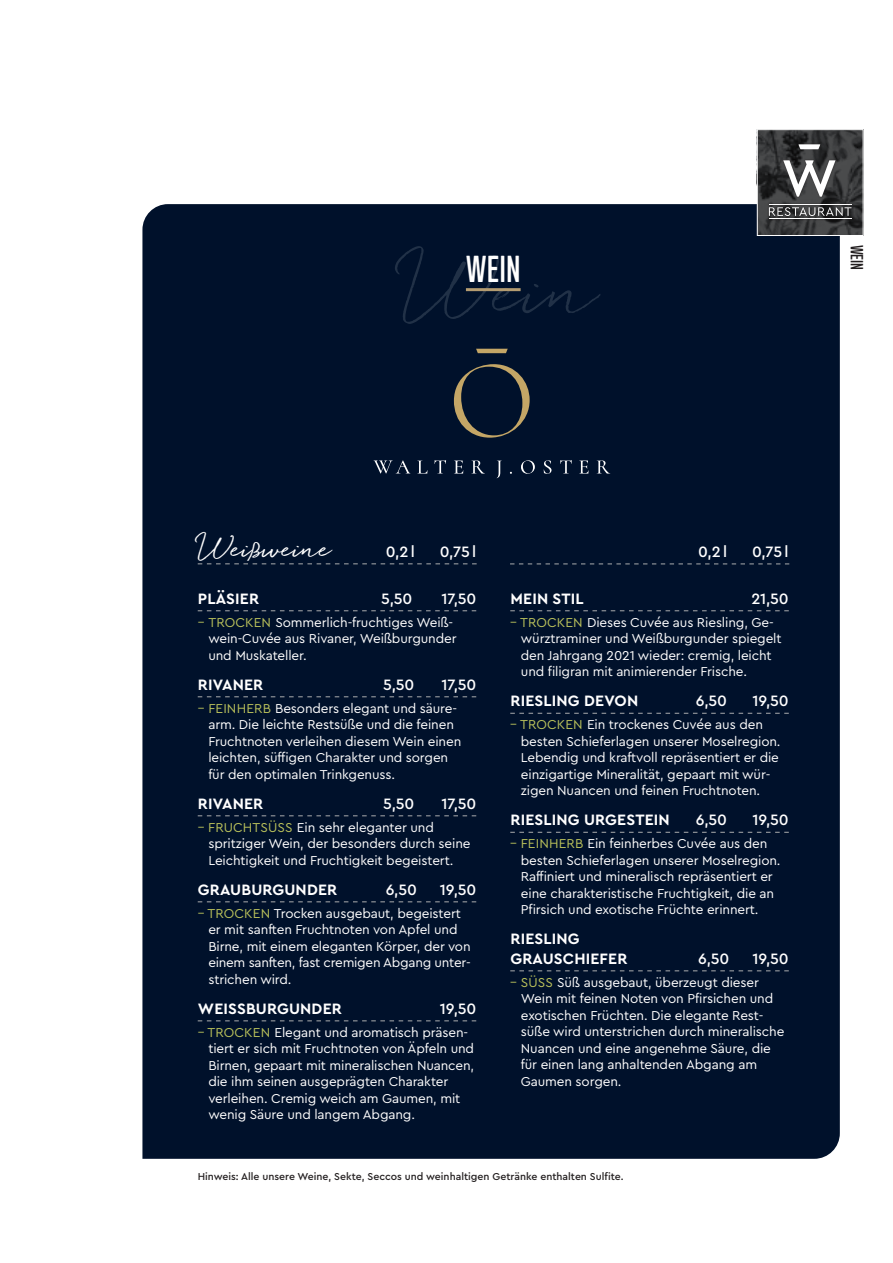
<style>
.page{position:relative;width:893px;height:1263px;background:#fff}
.page>*{position:absolute;margin:0;border:0;box-sizing:border-box;transform-origin:0 0}
.t1{font:69px "Quickpen";color:#213147}
.t2{font:37.5px "Union";color:#fff}
.t3{font:700 25.5px "Quickpen";letter-spacing:-.01em;color:#fff}
.t4{font:17.7px "Union";color:#231f20}
.t5{font:700 15.75px/19.5px "Cera PRO";letter-spacing:.01em;color:#fff}
.t6{font:500 15.75px "Cera PRO";letter-spacing:-.01em;color:#fff}
.t7{font:13.5px/16.5px "Cera PRO";letter-spacing:-.01em;color:#fff}
.t8{font:500 10.5px "Cera PRO";color:#231f20}
.s1{color:#bbc25b}
</style>
<div class="page">
<div style="left:142px;top:204px;width:698px;height:955px;background:#00112b"></div>
<img style="left:829px;top:174px;width:32px;height:60px">
<img style="left:759px;top:131px;width:51px;height:69px">
<img style="left:810px;top:131px;width:51px;height:43px">
<img style="left:759px;top:200px;width:70px;height:34px">
<div style="left:767px;top:142px;width:86px;height:79px;background:#231f20;opacity:.4"></div>
<svg style="left:783px;top:160px;width:52px;height:37px"></svg>
<svg style="left:798px;top:144px;width:22px;height:5px"></svg>
<svg style="left:769px;top:207px;width:82px;height:9px"></svg>
<hr style="left:769px;top:204px;width:82px;height:1px;background:#fff">
<hr style="left:769px;top:218px;width:82px;height:1px;background:#fff">
<div style="left:757px;top:129px;width:106px;height:107px;border:1px solid #fff"></div>
<svg style="left:454px;top:364px;width:76px;height:74px;background:#232c35"></svg>
<svg style="left:476px;top:349px;width:32px;height:4px"></svg>
<svg style="left:373px;top:460px;width:37px;height:14px"></svg>
<svg style="left:417px;top:461px;width:10px;height:13px"></svg>
<svg style="left:434px;top:460px;width:12px;height:14px"></svg>
<svg style="left:454px;top:461px;width:9px;height:13px"></svg>
<svg style="left:471px;top:460px;width:14px;height:14px"></svg>
<svg style="left:497px;top:461px;width:5px;height:17px"></svg>
<svg style="left:521px;top:460px;width:14px;height:14px"></svg>
<svg style="left:544px;top:460px;width:7px;height:14px"></svg>
<svg style="left:560px;top:460px;width:12px;height:14px"></svg>
<svg style="left:579px;top:461px;width:10px;height:13px"></svg>
<svg style="left:597px;top:460px;width:13px;height:14px"></svg>
<svg style="left:198px;top:610px;width:278px;height:1px"></svg>
<svg style="left:198px;top:696px;width:278px;height:1px"></svg>
<svg style="left:198px;top:815px;width:278px;height:1px"></svg>
<svg style="left:198px;top:901px;width:278px;height:1px"></svg>
<svg style="left:198px;top:1020px;width:278px;height:1px"></svg>
<svg style="left:198px;top:563px;width:279px;height:1px"></svg>
<svg style="left:510px;top:563px;width:279px;height:1px"></svg>
<svg style="left:510px;top:610px;width:279px;height:1px"></svg>
<svg style="left:510px;top:713px;width:279px;height:1px"></svg>
<svg style="left:510px;top:832px;width:279px;height:1px"></svg>
<svg style="left:510px;top:970px;width:279px;height:1px"></svg>
<hr style="left:466px;top:288px;width:55px;height:3px;background:#b49c71">
<h1 class="t1" style="left:402px;top:250px;width:199px">Wein</h1>
<h3 class="t4" style="left:866px;top:244px;width:27px;rotate:90deg">WEIN</h3>
<h2 class="t2" style="left:466px;top:251px;width:56px">WEIN</h2>
<h3 class="t3" style="left:198px;top:533px;width:136px">Weißweine</h3>
<p class="t6" style="left:386px;top:541px;width:30px">0,2 l</p>
<p class="t6" style="left:440px;top:541px;width:38px">0,75 l</p>
<p class="t6" style="left:698px;top:541px;width:30px">0,2 l</p>
<p class="t6" style="left:752px;top:541px;width:38px">0,75 l</p>
<p class="t5" style="left:510px;top:588px;width:75px">MEIN STIL</p>
<p class="t6" style="left:751px;top:588px;width:39px">21,50</p>
<p class="t7" style="left:521px;top:613px;width:262px;text-indent:-11px"><span class="s1">– TROCKEN</span> Dieses Cuvée aus Riesling, Ge&shy;würztraminer und Weißburgunder spiegelt den Jahrgang 2021 wieder: cremig, leicht und filigran mit animierender Frische.</p>
<p class="t5" style="left:510px;top:691px;width:129px">RIESLING DEVON</p>
<p class="t6" style="left:696px;top:691px;width:33px">6,50</p>
<p class="t6" style="left:752px;top:691px;width:38px">19,50</p>
<p class="t7" style="left:521px;top:716px;width:261px;text-indent:-11px"><span class="s1">– TROCKEN</span> Ein trockenes Cuvée aus den besten Schieferlagen unserer Moselregion.<br>Lebendig und kraftvoll repräsentiert er die einzigartige Mineralität, gepaart mit wür&shy;zigen Nuancen und feinen Fruchtnoten.</p>
<p class="t5" style="left:510px;top:810px;width:161px">RIESLING URGESTEIN</p>
<p class="t6" style="left:696px;top:810px;width:33px">6,50</p>
<p class="t6" style="left:752px;top:810px;width:38px">19,50</p>
<p class="t7" style="left:521px;top:835px;width:261px;text-indent:-11px"><span class="s1">– FEINHERB</span> Ein feinherbes Cuvée aus den besten Schieferlagen unserer Moselregion.<br>Raffiniert und mineralisch repräsentiert er eine charakteristische Fruchtigkeit, die an Pfirsich und exotische Früchte erinnert.</p>
<p class="t5" style="left:510px;top:929px;width:118px">RIESLING<br>GRAUSCHIEFER</p>
<p class="t5" style="left:198px;top:588px;width:63px">PLÄSIER</p>
<p class="t6" style="left:381px;top:588px;width:33px">5,50</p>
<p class="t6" style="left:441px;top:588px;width:36px">17,50</p>
<p class="t7" style="left:208px;top:613px;width:250px;text-indent:-11px"><span class="s1">– TROCKEN</span> Sommerlich-fruchtiges Weiß&shy;wein-Cuvée aus Rivaner, Weißburgunder und Muskateller.</p>
<p class="t5" style="left:198px;top:674px;width:67px">RIVANER</p>
<p class="t6" style="left:383px;top:674px;width:33px">5,50</p>
<p class="t6" style="left:441px;top:674px;width:36px">17,50</p>
<p class="t7" style="left:208px;top:699px;width:255px;text-indent:-11px"><span class="s1">– FEINHERB</span> Besonders elegant und säure&shy;arm. Die leichte Restsüße und die feinen Fruchtnoten verleihen diesem Wein einen leichten, süffigen Charakter und sorgen für den optimalen Trinkgenuss.</p>
<p class="t5" style="left:198px;top:793px;width:67px">RIVANER</p>
<p class="t6" style="left:383px;top:793px;width:33px">5,50</p>
<p class="t6" style="left:441px;top:793px;width:36px">17,50</p>
<p class="t7" style="left:208px;top:818px;width:264px;text-indent:-11px"><span class="s1">– FRUCHTSÜSS</span> Ein sehr eleganter und spritziger Wein, der besonders durch seine<br>Leichtigkeit und Fruchtigkeit begeistert.</p>
<p class="t5" style="left:198px;top:879px;width:141px">GRAUBURGUNDER</p>
<p class="t6" style="left:386px;top:879px;width:33px">6,50</p>
<p class="t6" style="left:440px;top:879px;width:38px">19,50</p>
<p class="t7" style="left:208px;top:904px;width:264px;text-indent:-11px"><span class="s1">– TROCKEN</span> Trocken ausgebaut, begeistert er mit sanften Fruchtnoten von Apfel und Birne, mit einem eleganten Körper, der von einem sanften, fast cremigen Abgang unter&shy;strichen wird.</p>
<p class="t5" style="left:198px;top:998px;width:146px">WEISSBURGUNDER</p>
<p class="t6" style="left:440px;top:998px;width:38px">19,50</p>
<p class="t7" style="left:208px;top:1023px;width:267px;text-indent:-11px"><span class="s1">– TROCKEN</span> Elegant und aromatisch präsen&shy;tiert er sich mit Fruchtnoten von Äpfeln und Birnen, gepaart mit mineralischen Nuancen, die ihm seinen ausgeprägten Charakter verleihen. Cremig weich am Gaumen, mit wenig Säure und langem Abgang.</p>
<p class="t6" style="left:698px;top:948px;width:33px">6,50</p>
<p class="t6" style="left:752px;top:948px;width:38px">19,50</p>
<p class="t7" style="left:521px;top:973px;width:265px;text-indent:-11px"><span class="s1">– SÜSS</span> Süß ausgebaut, überzeugt dieser Wein mit feinen Noten von Pfirsichen und exotischen Früchten. Die elegante Rest&shy;süße wird unterstrichen durch mineralische Nuancen und eine angenehme Säure, die für einen lang anhaltenden Abgang am Gaumen sorgen.</p>
<p class="t8" style="left:198px;top:1169px;width:427px">Hinweis: Alle unsere Weine, Sekte, Seccos und weinhaltigen Getränke enthalten Sulfite.</p>
</div>
